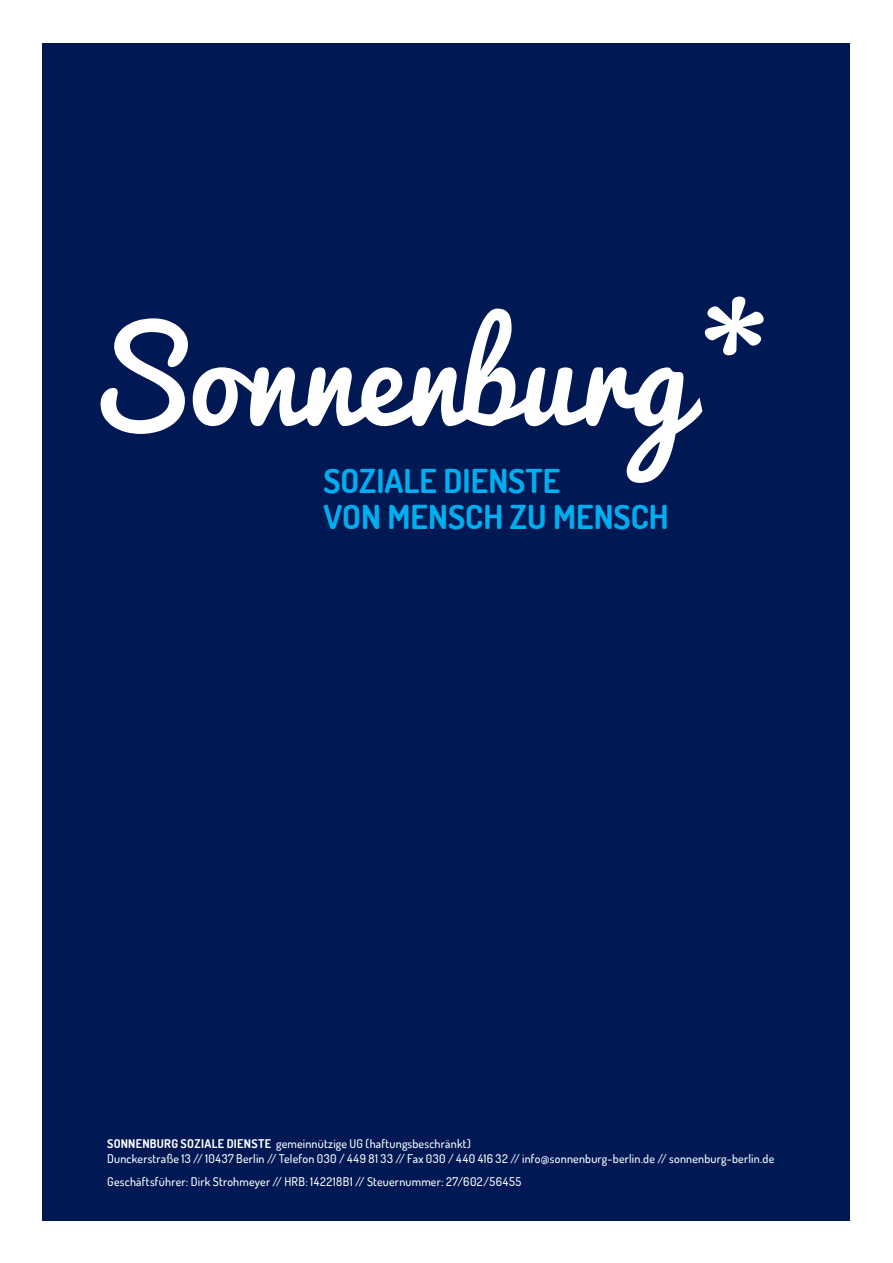
<style>
.page{position:relative;width:893px;height:1263px;background:#fff}
.page>*{position:absolute;margin:0;border:0;box-sizing:border-box;transform-origin:0 0}
.t1{font:125.25px "Pacifico";color:#fff}
.t2{font:700 33px/35.8px "Dosis";color:#00aeef}
.t3{font:500 12px/15px "Dosis";letter-spacing:.015em;color:#fff}
.s1{font-weight:700}
</style>
<div class="page">
<div style="left:43px;top:43px;width:807px;height:1177px;background:#001954"></div>
<h1 class="t1" style="left:85px;top:310px;width:682px">Sonnenburg*</h1>
<h2 class="t2" style="left:323px;top:463px;width:347px">SOZIALE DIENSTE<br>VON MENSCH ZU MENSCH</h2>
<p class="t3" style="left:107px;top:1135px;width:669px"><span class="s1">SONNENBURG SOZIALE DIENSTE</span> gemeinnützige UG (haftungsbeschränkt)<br>Dunckerstraße 13 // 10437 Berlin // Telefon 030 / 449 81 33 // Fax 030 / 440 416 32 // info@sonnenburg-berlin.de // sonnenburg-berlin.de</p>
<p class="t3" style="left:107px;top:1174px;width:416px">Geschäftsführer: Dirk Strohmeyer // HRB: 142218B1 // Steuernummer: 27/602/56455</p>
</div>
